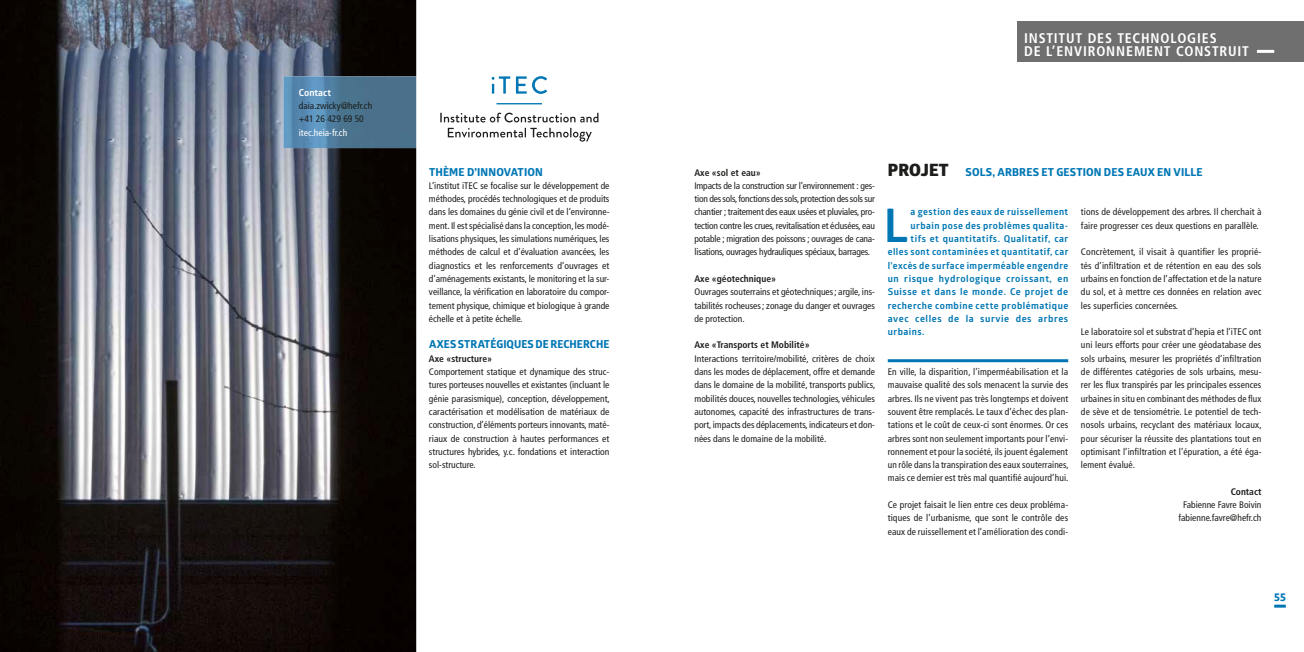
<style>
.page{position:relative;width:1304px;height:652px;background:#fff}
.page>*{position:absolute;margin:0;border:0;box-sizing:border-box;transform-origin:0 0}
.t1{font:700 46.4px "Glober";color:#0077b4}
.t2{font:700 condensed 14px/13.3px "Frutiger";letter-spacing:.06em;color:#fff}
.t3{font:700 11px "Globerx";letter-spacing:.015em;color:#0077b4}
.t4{font:condensed 9.5px/13.3px "Frutiger";color:#1d1d1b;text-align:justify}
.t5{font:700 9.5px "Glober";letter-spacing:.05em;color:#0077b4}
.t6{font:700 condensed 9.5px "Frutiger";color:#1d1d1b}
.t7{font:condensed 9.5px "Frutiger";color:#fff}
.t8{font:700 9.5px "Glober";color:#fff}
.s1{font-family:"Glober";font-weight:800;font-size:17px;color:#1d1d1b}
</style>
<div class="page">
<img style="left:0;top:0;width:416px;height:652px">
<div style="left:1017px;top:21px;width:287px;height:40px;background:#706f6f"></div>
<hr style="left:1257px;top:50px;width:17px;height:3px;background:#fff">
<svg style="left:1274px;top:605px;width:12px;height:3px"></svg>
<svg style="left:492px;top:76px;width:18px;height:18px"></svg>
<svg style="left:516px;top:76px;width:31px;height:18px"></svg>
<svg style="left:440px;top:113px;width:158px;height:9px"></svg>
<svg style="left:448px;top:128px;width:144px;height:14px"></svg>
<hr style="left:497px;top:103px;width:45px;height:1px;background:#0077b4">
<hr style="left:888px;top:359px;width:180px;height:3px;background:#0077b4">
<img style="left:283px;top:76px;width:133px;height:72px">
<p class="t8" style="left:299px;top:86px;width:34px">Contact</p>
<p class="t4" style="left:299px;top:99px;width:75px">daia.zwicky@hefr.ch +41 26 429 69 50</p>
<p class="t7" style="left:299px;top:127px;width:50px">itec.heia-fr.ch</p>
<p class="t3" style="left:429px;top:164px;width:115px">THÈME D’INNOVATION</p>
<p class="t4" style="left:429px;top:179px;width:182px">L’institut iTEC se focalise sur le développement de méthodes, procédés technologiques et de produits dans les domaines du génie civil et de l’environne&shy;ment. Il est spécialisé dans la conception, les modé&shy;lisations physiques, les simulations numériques, les méthodes de calcul et d’évaluation avancées, les diagnostics et les renforcements d’ouvrages et d’aménagements existants, le monitoring et la sur&shy;veillance, la vérification en laboratoire du compor&shy;tement physique, chimique et biologique à grande échelle et à petite échelle.</p>
<p class="t3" style="left:429px;top:337px;width:182px">AXES STRATÉGIQUES DE RECHERCHE</p>
<p class="t6" style="left:429px;top:353px;width:65px">Axe «structure»</p>
<p class="t4" style="left:429px;top:365px;width:182px">Comportement statique et dynamique des struc&shy;tures porteuses nouvelles et existantes (incluant le génie parasismique), conception, développement, caractérisation et modélisation de matériaux de construction, d’éléments porteurs innovants, maté&shy;riaux de construction à hautes performances et structures hybrides, y.c. fondations et interaction sol-structure.</p>
<h2 class="t2" style="left:1024px;top:31px;width:226px">INSTITUT DES TECHNOLOGIES<br>DE L’ENVIRONNEMENT CONSTRUIT</h2>
<p class="t6" style="left:694px;top:167px;width:68px">Axe «sol et eau»</p>
<p class="t3" style="left:888px;top:164px;width:316px"><span class="s1">PROJET</span> SOLS, ARBRES ET GESTION DES EAUX EN VILLE</p>
<p class="t4" style="left:694px;top:179px;width:182px">Impacts de la construction sur l’environnement : ges&shy;tion des sols, fonctions des sols, protection des sols sur chantier ; traitement des eaux usées et pluviales, pro&shy;tection contre les crues, revitalisation et éclusées, eau potable ; migration des poissons ; ouvrages de cana&shy;lisations, ouvrages hydrauliques spéciaux, barrages.</p>
<p class="t6" style="left:694px;top:273px;width:83px">Axe «géotechnique»</p>
<p class="t4" style="left:694px;top:285px;width:182px">Ouvrages souterrains et géotechniques; argile, ins&shy;tabilités rocheuses; zonage du danger et ouvrages de protection.</p>
<p class="t6" style="left:694px;top:339px;width:117px">Axe «Transports et Mobilité»</p>
<p class="t4" style="left:694px;top:352px;width:182px">Interactions territoire/mobilité, critères de choix dans les modes de déplacement, offre et demande dans le domaine de la mobilité, transports publics, mobilités douces, nouvelles technologies, véhicules autonomes, capacité des infrastructures de trans&shy;port, impacts des déplacements, indicateurs et don&shy;nées dans le domaine de la mobilité.</p>
<h1 class="t1" style="left:884px;top:193px;width:26px">L</h1>
<p class="t5" style="left:911px;top:205px;width:159px">a gestion des eaux de ruissellement</p>
<p class="t4" style="left:1081px;top:206px;width:182px">tions de développement des arbres. Il cherchait à faire progresser ces deux questions en parallèle.</p>
<p class="t4" style="left:1081px;top:245px;width:182px">Concrètement, il visait à quantifier les proprié&shy;tés d’infiltration et de rétention en eau des sols urbains en fonction de l’affectation et de la nature du sol, et à mettre ces données en relation avec les superficies concernées.</p>
<p class="t4" style="left:1081px;top:325px;width:182px">Le laboratoire sol et substrat d’hepia et l’iTEC ont uni leurs efforts pour créer une géodatabase des sols urbains, mesurer les propriétés d’infiltration de différentes catégories de sols urbains, mesu&shy;rer les flux transpirés par les principales essences urbaines in situ en combinant des méthodes de flux de sève et de tensiométrie. Le potentiel de tech&shy;nosols urbains, recyclant des matériaux locaux, pour sécuriser la réussite des plantations tout en optimisant l’infiltration et l’épuration, a été éga&shy;lement évalué.</p>
<p class="t6" style="left:1231px;top:486px;width:32px">Contact</p>
<p class="t4" style="left:1179px;top:498px;width:84px;text-align:center">Fabienne Favre Boivin fabienne.favre@hefr.ch</p>
<p class="t5" style="left:911px;top:219px;width:159px">urbain pose des problèmes qualita-</p>
<p class="t5" style="left:911px;top:232px;width:159px">tifs et quantitatifs. Qualitatif, car</p>
<p class="t5" style="left:888px;top:245px;width:182px">elles sont contaminées et quantitatif, car</p>
<p class="t5" style="left:888px;top:259px;width:182px">l’excès de surface imperméable engendre</p>
<p class="t5" style="left:888px;top:272px;width:182px">un risque hydrologique croissant, en</p>
<p class="t5" style="left:888px;top:285px;width:182px">Suisse et dans le monde. Ce projet de</p>
<p class="t5" style="left:888px;top:298px;width:182px">recherche combine cette problématique</p>
<p class="t5" style="left:888px;top:312px;width:182px">avec celles de la survie des arbres</p>
<p class="t5" style="left:888px;top:325px;width:38px">urbains.</p>
<p class="t4" style="left:888px;top:365px;width:182px">En ville, la disparition, l’imperméabilisation et la mauvaise qualité des sols menacent la survie des arbres. Ils ne vivent pas très longtemps et doivent souvent être remplacés. Le taux d’échec des plan&shy;tations et le coût de ceux-ci sont énormes. Or ces arbres sont non seulement importants pour l’envi&shy;ronnement et pour la société, ils jouent également un rôle dans la transpiration des eaux souterraines, mais ce dernier est très mal quantifié aujourd’hui.</p>
<p class="t4" style="left:888px;top:498px;width:182px">Ce projet faisait le lien entre ces deux probléma&shy;tiques de l’urbanisme, que sont le contrôle des eaux de ruissellement et l’amélioration des condi-</p>
<p class="t3" style="left:1274px;top:589px;width:13px">55</p>
</div>
